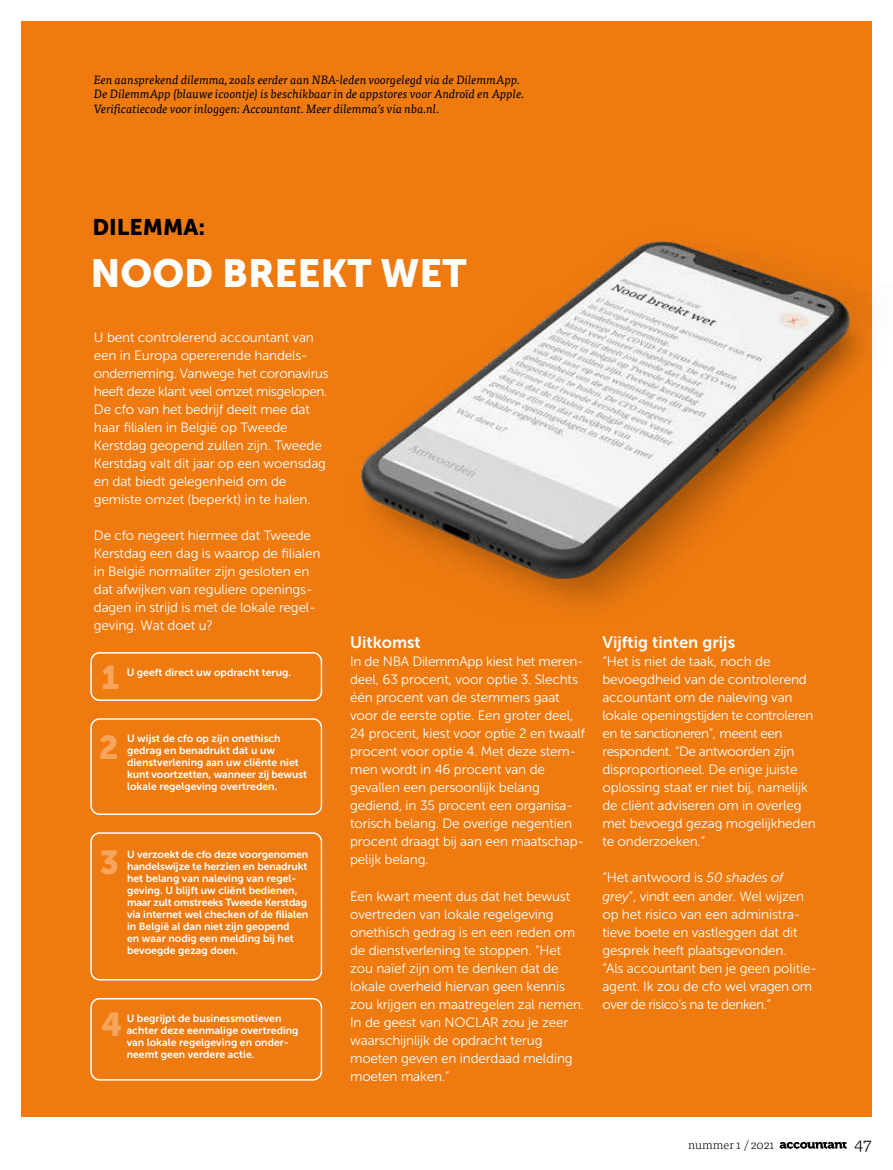
<style>
.page{position:relative;width:893px;height:1170px;background:#fff}
.page>*{position:absolute;margin:0;border:0;box-sizing:border-box;transform-origin:0 0}
.t1{font:39px "Museo Sans 900";color:#fff}
.t2{font:33px "Museo Sans 900";color:#f6a55d}
.t3{font:22.5px "Museo Sans 900";color:#000}
.t4{font:300 18px "Tisa Pro";color:#000}
.t5{font:16.5px "Museo Sans 700";color:#fff}
.t6{font:13.5px/18px "Museo Sans 300";letter-spacing:-.01em;color:#fff}
.t7{font:italic 12px/14.4px "Tisa Pro";color:#000}
.t8{font:300 12px "Tisa Pro";color:#000}
.t9{font:10.5px/12px "Museo Sans 700";color:#fff}
.s1{font-style:italic}
</style>
<div class="page">
<svg style="left:780px;top:1141px;width:67px;height:7px"></svg>
<div style="left:21px;top:21px;width:851px;height:1095px;background:#ef7b10"></div>
<img style="left:359px;top:240px;width:510px;height:365px">
<div style="left:90px;top:652px;width:232px;height:49px;border:2px solid #fff;border-radius:9px"></div>
<div style="left:90px;top:997px;width:232px;height:83px;border:2px solid #fff;border-radius:9px"></div>
<div style="left:90px;top:718px;width:232px;height:96px;border:2px solid #fff;border-radius:9px"></div>
<div style="left:90px;top:832px;width:232px;height:148px;border:2px solid #fff;border-radius:9px"></div>
<p class="t7" style="left:94px;top:72px;width:432px">Een aansprekend dilemma, zoals eerder aan NBA-leden voorgelegd via de DilemmApp.<br>De DilemmApp (blauwe icoontje) is beschikbaar in de appstores voor Androïd en Apple.<br>Verificatiecode voor inloggen: Accountant. Meer dilemma’s via nba.nl.</p>
<h3 class="t3" style="left:92px;top:214px;width:114px">DILEMMA:</h3>
<h1 class="t1" style="left:90px;top:251px;width:378px">NOOD BREEKT WET</h1>
<p class="t6" style="left:94px;top:328px;width:236px">U bent controlerend accountant van een in Europa opererende handels&shy;onderneming. Vanwege het coronavirus heeft deze klant veel omzet misgelopen.<br>De cfo van het bedrijf deelt mee dat haar filialen in België op Tweede Kerstdag geopend zullen zijn. Tweede Kerstdag valt dit jaar op een woensdag en dat biedt gelegenheid om de gemiste omzet (beperkt) in te halen.</p>
<p class="t6" style="left:94px;top:526px;width:228px">De cfo negeert hiermee dat Tweede Kerstdag een dag is waarop de filialen in België normaliter zijn gesloten en dat afwijken van reguliere openings&shy;dagen in strijd is met de lokale regel&shy;geving. Wat doet u?</p>
<h2 class="t2" style="left:101px;top:659px;width:20px">1</h2>
<p class="t9" style="left:127px;top:666px;width:166px">U geeft direct uw opdracht terug.</p>
<h2 class="t2" style="left:99px;top:728px;width:21px">2</h2>
<p class="t9" style="left:127px;top:732px;width:181px">U wijst de cfo op zijn onethisch gedrag en benadrukt dat u uw dienstverlening aan uw cliënte niet kunt voortzetten, wanneer zij bewust lokale regelgeving overtreden.</p>
<h2 class="t2" style="left:100px;top:843px;width:21px">3</h2>
<p class="t9" style="left:127px;top:848px;width:183px">U verzoekt de cfo deze voorgenomen handelswijze te herzien en benadrukt het belang van naleving van regel&shy;geving. U blijft uw cliënt bedienen, maar zult omstreeks Tweede Kerstdag via internet wel checken of de filialen in België al dan niet zijn geopend<br>en waar nodig een melding bij het bevoegde gezag doen.</p>
<h2 class="t2" style="left:101px;top:1006px;width:23px">4</h2>
<p class="t9" style="left:127px;top:1011px;width:173px">U begrijpt de businessmotieven achter deze eenmalige overtreding van lokale regelgeving en onder&shy;neemt geen verdere actie.</p>
<p class="t5" style="left:350px;top:633px;width:72px">Uitkomst</p>
<p class="t6" style="left:350px;top:652px;width:236px">In de NBA DilemmApp kiest het meren&shy;deel, 63 procent, voor optie 3. Slechts één procent van de stemmers gaat voor de eerste optie. Een groter deel, 24 procent, kiest voor optie 2 en twaalf procent voor optie 4. Met deze stem&shy;men wordt in 46 procent van de gevallen een persoonlijk belang gediend, in 35 procent een organisa&shy;torisch belang. De overige negentien procent draagt bij aan een maatschap&shy;pelijk belang.</p>
<p class="t6" style="left:350px;top:886px;width:236px">Een kwart meent dus dat het bewust overtreden van lokale regelgeving onethisch gedrag is en een reden om de dienstverlening te stoppen. “Het zou naïef zijn om te denken dat de lokale overheid hiervan geen kennis zou krijgen en maatregelen zal nemen.<br>In de geest van NOCLAR zou je zeer waarschijnlijk de opdracht terug moeten geven en inderdaad melding moeten maken.”</p>
<p class="t5" style="left:602px;top:633px;width:134px">Vijftig tinten grijs</p>
<p class="t6" style="left:602px;top:652px;width:215px">“Het is niet de taak, noch de bevoegdheid van de controlerend accountant om de naleving van lokale openingstijden te controleren en te sanctioneren”, meent een respondent. “De antwoorden zijn disproportioneel. De enige juiste oplossing staat er niet bij, namelijk de cliënt adviseren om in overleg met bevoegd gezag mogelijkheden te onderzoeken.”</p>
<p class="t6" style="left:602px;top:868px;width:216px">“Het antwoord is <span class="s1">50 shades of grey</span>”, vindt een ander. Wel wijzen op het risico van een administra&shy;tieve boete en vastleggen dat dit gesprek heeft plaatsgevonden.<br>“Als accountant ben je geen politie&shy;agent. Ik zou de cfo wel vragen om over de risico’s na te denken.”</p>
<p class="t8" style="left:688px;top:1135px;width:88px">nummer 1 / 2021</p>
<h3 class="t4" style="left:854px;top:1130px;width:19px">47</h3>
</div>
